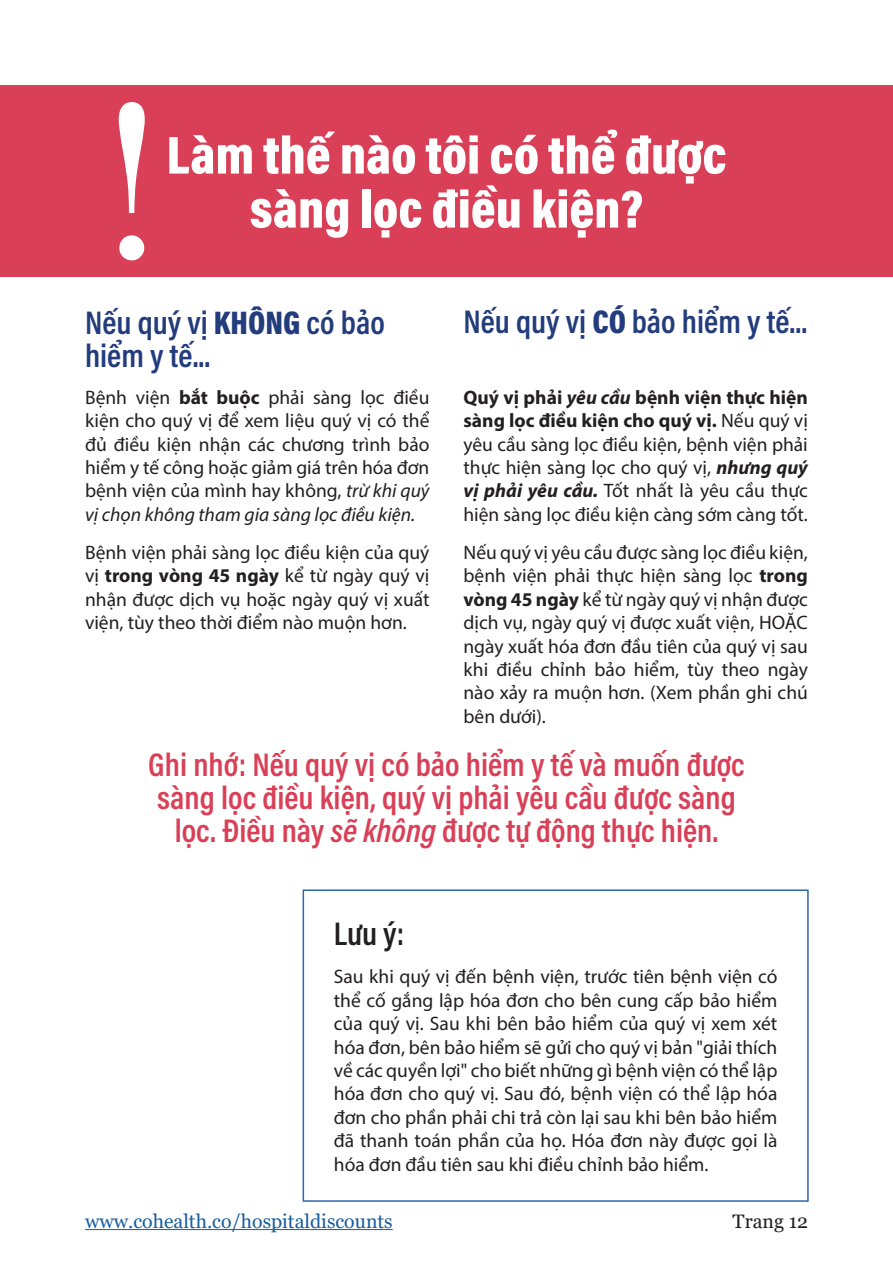
<style>
.page{position:relative;width:893px;height:1263px;background:#fff}
.page>*{position:absolute;margin:0;border:0;box-sizing:border-box;transform-origin:0 0}
.t1{font:210px "Century Schoolbook";color:#fff}
.t2{font:900 54px/54px "Acumin Pro Cond";color:#fff;text-align:center}
.t3{font:600 33px/33px "Acumin Pro Cond";color:#d94057;text-align:center}
.t4{font:600 33px/33px "Acumin Pro Cond";color:#223c7c}
.t5{font:600 33px "Acumin Pro Cond";color:#231f20}
.t6{font:19.5px/23.4px "Myriad Pro";color:#231f20;text-align:justify}
.t7{font:19.5px "Georgia";color:#175d9e}
.t8{font:19.5px "Georgia";color:#231f20}
.s1{font-weight:900}
.s2{font-weight:700}
.s3{font-style:italic}
.s4{font-weight:700;font-style:italic}
</style>
<div class="page">
<div style="left:0;top:85px;width:893px;height:191px;background:#d94057"></div>
<div style="left:303px;top:889px;width:506px;height:313px;border:2px solid #2d66b1"></div>
<hr style="left:85px;top:1229px;width:308px;height:1px;background:#175d9e">
<h1 class="t1" style="left:100px;top:5px;width:64px">!</h1>
<h2 class="t2" style="left:167px;top:127px;width:561px">Làm thế nào tôi có thể được sàng lọc điều kiện?</h2>
<h3 class="t4" style="left:85px;top:305px;width:301px">Nếu quý vị <span class="s1">KHÔNG</span> có bảo hiểm y tế...</h3>
<h3 class="t4" style="left:463px;top:304px;width:345px">Nếu quý vị <span class="s1">CÓ</span> bảo hiểm y tế...</h3>
<p class="t6" style="left:85px;top:385px;width:346px">Bệnh viện <span class="s2">bắt buộc</span> phải sàng lọc điều kiện cho quý vị để xem liệu quý vị có thể đủ điều kiện nhận các chương trình bảo hiểm y tế công hoặc giảm giá trên hóa đơn bệnh viện của mình hay không, <span class="s3">trừ khi quý vị chọn không tham gia sàng lọc điều kiện.</span></p>
<p class="t6" style="left:85px;top:540px;width:346px">Bệnh viện phải sàng lọc điều kiện của quý vị <span class="s2">trong vòng 45 ngày</span> kể từ ngày quý vị nhận được dịch vụ hoặc ngày quý vị xuất viện, tùy theo thời điểm nào muộn hơn.</p>
<p class="t6" style="left:463px;top:385px;width:346px"><span class="s2">Quý vị phải</span> <span class="s4">yêu cầu</span> <span class="s2">bệnh viện thực hiện sàng lọc điều kiện cho quý vị.</span> Nếu quý vị yêu cầu sàng lọc điều kiện, bệnh viện phải thực hiện sàng lọc cho quý vị, <span class="s4">nhưng quý vị phải yêu cầu.</span> Tốt nhất là yêu cầu thực hiện sàng lọc điều kiện càng sớm càng tốt.</p>
<p class="t6" style="left:463px;top:540px;width:346px">Nếu quý vị yêu cầu được sàng lọc điều kiện, bệnh viện phải thực hiện sàng lọc <span class="s2">trong vòng 45 ngày</span> kể từ ngày quý vị nhận được dịch vụ, ngày quý vị được xuất viện, HOẶC ngày xuất hóa đơn đầu tiên của quý vị sau khi điều chỉnh bảo hiểm, tùy theo ngày nào xảy ra muộn hơn. (Xem phần ghi chú bên dưới).</p>
<h3 class="t3" style="left:148px;top:747px;width:598px">Ghi nhớ: Nếu quý vị có bảo hiểm y tế và muốn được sàng lọc điều kiện, quý vị phải yêu cầu được sàng lọc. Điều này <span class="s3">sẽ không</span> được tự động thực hiện.</h3>
<h3 class="t5" style="left:334px;top:912px;width:72px">Lưu ý:</h3>
<p class="t6" style="left:334px;top:965px;width:445px">Sau khi quý vị đến bệnh viện, trước tiên bệnh viện có thể cố gắng lập hóa đơn cho bên cung cấp bảo hiểm của quý vị. Sau khi bên bảo hiểm của quý vị xem xét hóa đơn, bên bảo hiểm sẽ gửi cho quý vị bản "giải thích về các quyền lợi" cho biết những gì bệnh viện có thể lập hóa đơn cho quý vị. Sau đó, bệnh viện có thể lập hóa đơn cho phần phải chi trả còn lại sau khi bên bảo hiểm đã thanh toán phần của họ. Hóa đơn này được gọi là hóa đơn đầu tiên sau khi điều chỉnh bảo hiểm.</p>
<p class="t7" style="left:85px;top:1209px;width:309px">www.cohealth.co/hospitaldiscounts</p>
<p class="t8" style="left:733px;top:1209px;width:77px">Trang 12</p>
</div>
